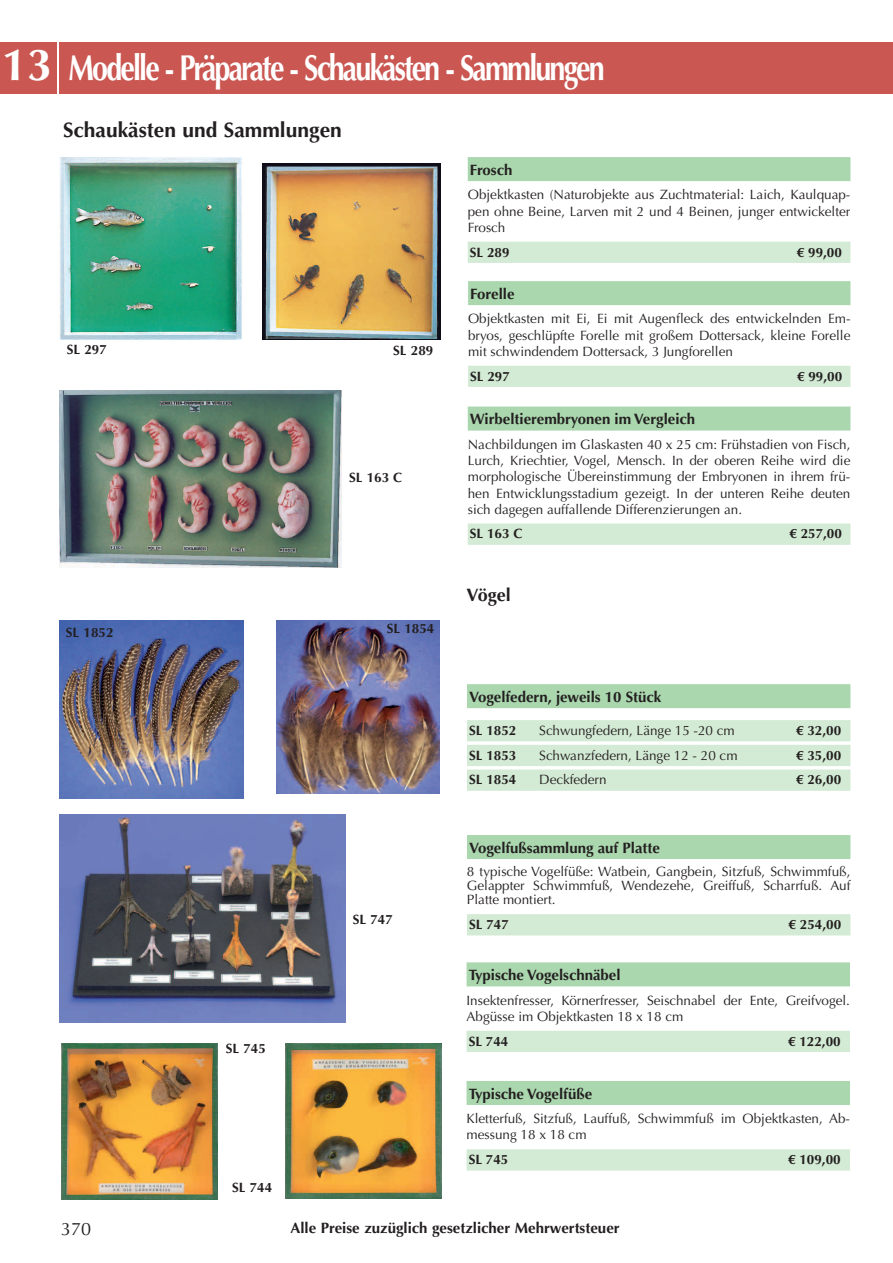
<style>
.page{position:relative;width:893px;height:1263px;background:#fff}
.page>*{position:absolute;margin:0;border:0;box-sizing:border-box;transform-origin:0 0}
.t1{font:700 36px "Optima LT Std";letter-spacing:-.065em;color:#fff;scale:.8 1}
.t2{font:700 21px "Optima LT Std";color:#231f20}
.t3{font:700 18px "Optima LT Std";color:#231f20}
.t4{font:18px "Optima LT Std";color:#231f20}
.t5{font:700 15px "Optima LT Std";color:#231f20}
.t6{font:13.5px/16.2px "Optima LT Std";color:#231f20;text-align:justify}
.t7{font:700 13.5px "Optima LT Std";color:#231f20}
.s1{font-size:45px}
</style>
<div class="page">
<div style="left:60px;top:43px;width:833px;height:51px;background:#ca5751"></div>
<div style="left:0;top:43px;width:56px;height:51px;background:#ca5751"></div>
<img style="left:263px;top:164px;width:177px;height:175px">
<img style="left:60px;top:391px;width:282px;height:176px">
<div style="left:468px;top:281px;width:382px;height:24px;background:#aad7ae"></div>
<div style="left:468px;top:366px;width:382px;height:21px;background:#d3ead4"></div>
<div style="left:468px;top:407px;width:382px;height:24px;background:#aad7ae"></div>
<div style="left:468px;top:523px;width:382px;height:22px;background:#d3ead4"></div>
<div style="left:468px;top:157px;width:382px;height:24px;background:#aad7ae"></div>
<div style="left:468px;top:242px;width:382px;height:21px;background:#d3ead4"></div>
<img style="left:60px;top:157px;width:182px;height:183px">
<div style="left:467px;top:835px;width:383px;height:24px;background:#aad7ae"></div>
<div style="left:467px;top:914px;width:383px;height:21px;background:#d3ead4"></div>
<img style="left:59px;top:814px;width:287px;height:208px">
<div style="left:467px;top:962px;width:383px;height:24px;background:#aad7ae"></div>
<div style="left:467px;top:1031px;width:383px;height:21px;background:#d3ead4"></div>
<div style="left:467px;top:1081px;width:383px;height:24px;background:#aad7ae"></div>
<div style="left:467px;top:1149px;width:383px;height:21px;background:#d3ead4"></div>
<div style="left:467px;top:684px;width:383px;height:24px;background:#aad7ae"></div>
<div style="left:467px;top:720px;width:383px;height:21px;background:#d3ead4"></div>
<div style="left:467px;top:745px;width:383px;height:21px;background:#d3ead4"></div>
<div style="left:467px;top:769px;width:383px;height:22px;background:#d3ead4"></div>
<img style="left:276px;top:621px;width:164px;height:173px">
<img style="left:60px;top:621px;width:183px;height:177px">
<img style="left:61px;top:1043px;width:157px;height:156px">
<img style="left:285px;top:1044px;width:157px;height:155px">
<h1 class="t1" style="left:2px;top:47px;width:755px"><span class="s1">13</span> Modelle - Präparate - Schaukästen - Sammlungen</h1>
<h2 class="t2" style="left:63px;top:118px;width:280px">Schaukästen und Sammlungen</h2>
<p class="t7" style="left:67px;top:342px;width:42px">SL 297</p>
<p class="t7" style="left:393px;top:343px;width:42px">SL 289</p>
<p class="t7" style="left:349px;top:469px;width:55px">SL 163 C</p>
<p class="t7" style="left:66px;top:624px;width:49px">SL 1852</p>
<p class="t7" style="left:387px;top:621px;width:49px">SL 1854</p>
<p class="t7" style="left:226px;top:1040px;width:42px">SL 745</p>
<p class="t7" style="left:232px;top:1180px;width:42px">SL 744</p>
<p class="t7" style="left:353px;top:912px;width:42px">SL 747</p>
<p class="t5" style="left:470px;top:161px;width:44px">Frosch</p>
<p class="t6" style="left:468px;top:187px;width:384px">Objektkasten (Naturobjekte aus Zuchtmaterial: Laich, Kaulquap&shy;pen ohne Beine, Larven mit 2 und 4 Beinen, junger entwickelter Frosch</p>
<p class="t7" style="left:470px;top:244px;width:41px">SL 289</p>
<p class="t7" style="left:797px;top:244px;width:47px">€ 99,00</p>
<p class="t5" style="left:470px;top:285px;width:46px">Forelle</p>
<p class="t6" style="left:468px;top:311px;width:384px">Objektkasten mit Ei, Ei mit Augenfleck des entwickelnden Em&shy;bryos, geschlüpfte Forelle mit großem Dottersack, kleine Forelle mit schwindendem Dottersack, 3 Jungforellen</p>
<p class="t7" style="left:470px;top:368px;width:41px">SL 297</p>
<p class="t7" style="left:797px;top:368px;width:47px">€ 99,00</p>
<p class="t5" style="left:470px;top:410px;width:227px">Wirbeltierembryonen im Vergleich</p>
<p class="t6" style="left:468px;top:436px;width:384px">Nachbildungen im Glaskasten 40 x 25 cm: Frühstadien von Fisch, Lurch, Kriechtier, Vogel, Mensch. In der oberen Reihe wird die morphologische Übereinstimmung der Embryonen in ihrem frü&shy;hen Entwicklungsstadium gezeigt. In der unteren Reihe deuten sich dagegen auffallende Differenzierungen an.</p>
<p class="t7" style="left:470px;top:526px;width:54px">SL 163 C</p>
<p class="t7" style="left:789px;top:526px;width:54px">€ 257,00</p>
<h3 class="t3" style="left:466px;top:585px;width:46px">Vögel</h3>
<p class="t5" style="left:469px;top:688px;width:194px">Vogelfedern, jeweils 10 Stück</p>
<p class="t7" style="left:469px;top:722px;width:49px">SL 1852</p>
<p class="t6" style="left:539px;top:722px;width:197px">Schwungfedern, Länge 15 -20 cm</p>
<p class="t7" style="left:796px;top:722px;width:47px">€ 32,00</p>
<p class="t7" style="left:469px;top:747px;width:49px">SL 1853</p>
<p class="t6" style="left:539px;top:747px;width:200px">Schwanzfedern, Länge 12 - 20 cm</p>
<p class="t7" style="left:796px;top:747px;width:47px">€ 35,00</p>
<p class="t7" style="left:469px;top:772px;width:49px">SL 1854</p>
<p class="t6" style="left:539px;top:772px;width:69px">Deckfedern</p>
<p class="t7" style="left:796px;top:772px;width:47px">€ 26,00</p>
<p class="t5" style="left:469px;top:839px;width:192px">Vogelfußsammlung auf Platte</p>
<p class="t6" style="left:467px;top:864px;width:385px;line-height:14.4px">8 typische Vogelfüße: Watbein, Gangbein, Sitzfuß, Schwimmfuß, Gelappter Schwimmfuß, Wendezehe, Greiffuß, Scharrfuß. Auf Platte montiert.</p>
<p class="t7" style="left:469px;top:917px;width:41px">SL 747</p>
<p class="t7" style="left:789px;top:917px;width:54px">€ 254,00</p>
<p class="t5" style="left:469px;top:966px;width:153px">Typische Vogelschnäbel</p>
<p class="t6" style="left:467px;top:992px;width:385px">Insektenfresser, Körnerfresser, Seischnabel der Ente, Greifvogel.<br>Abgüsse im Objektkasten 18 x 18 cm</p>
<p class="t7" style="left:469px;top:1033px;width:41px">SL 744</p>
<p class="t7" style="left:788px;top:1033px;width:54px">€ 122,00</p>
<p class="t5" style="left:469px;top:1085px;width:125px">Typische Vogelfüße</p>
<p class="t6" style="left:467px;top:1111px;width:385px">Kletterfuß, Sitzfuß, Lauffuß, Schwimmfuß im Objektkasten, Ab&shy;messung 18 x 18 cm</p>
<p class="t7" style="left:469px;top:1152px;width:41px">SL 745</p>
<p class="t7" style="left:788px;top:1152px;width:54px">€ 109,00</p>
<h3 class="t4" style="left:61px;top:1218px;width:32px">370</h3>
<p class="t5" style="left:290px;top:1219px;width:331px">Alle Preise zuzüglich gesetzlicher Mehrwertsteuer</p>
</div>
